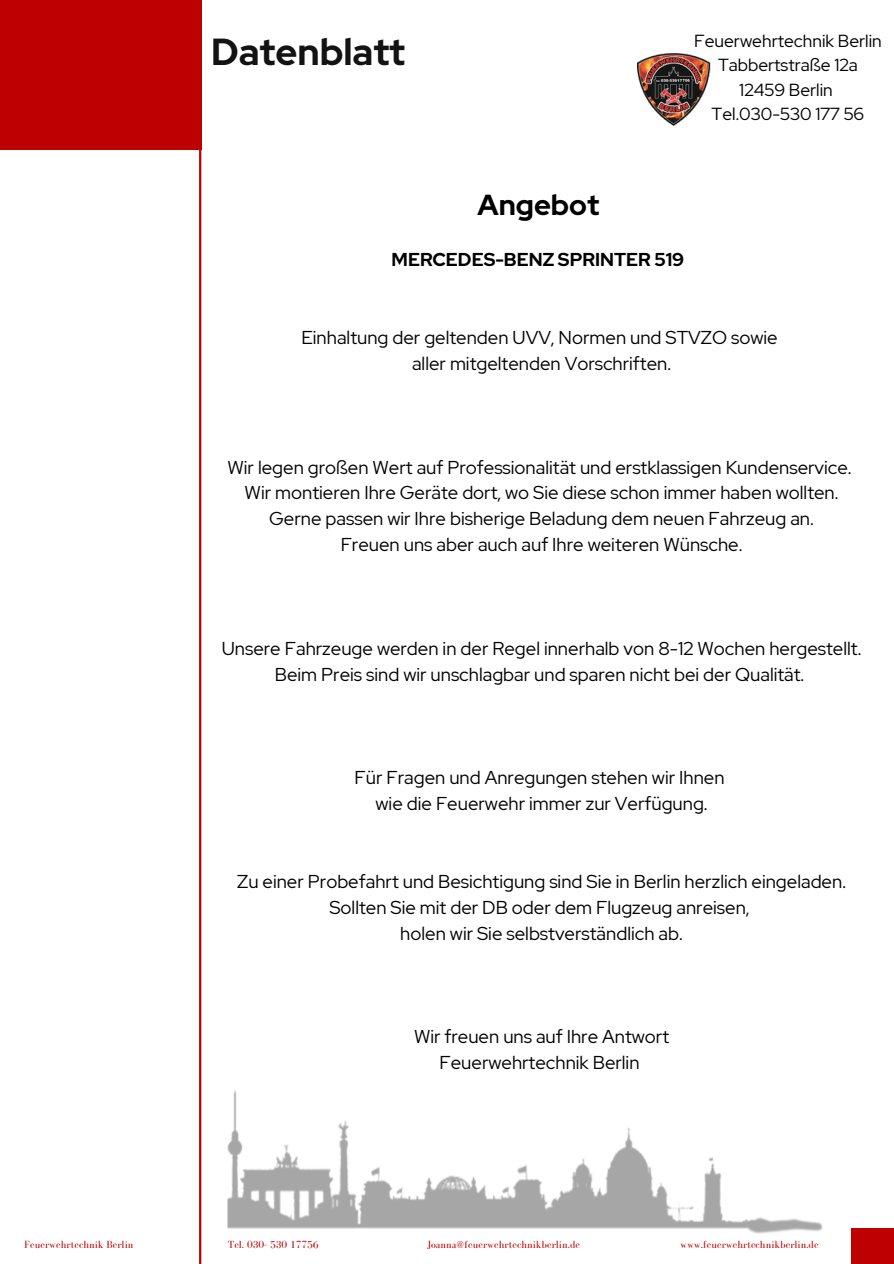
<style>
.page{position:relative;width:894px;height:1264px;background:#fff}
.page>*{position:absolute;margin:0;border:0;box-sizing:border-box;transform-origin:0 0}
.t1{font:700 37.5px "Red Hat Display";color:#131313}
.t2{font:700 28.95px "Red Hat Display";color:#000}
.t3{font:18.6px/25.8px "Red Hat Display";color:#000;text-align:center}
.t4{font:700 18.6px "Red Hat Display";color:#000}
.t5{font:17.4px/24.3px "Red Hat Display";color:#000;text-align:center}
.t6{font:10.65px "Bodoni FLF";color:#bd0000}
</style>
<div class="page">
<div style="left:0;top:0;width:201px;height:149px;background:#bd0000"></div>
<div style="left:850px;top:1227px;width:43px;height:36px;background:#bd0000"></div>
<img style="left:637px;top:54px;width:73px;height:72px">
<hr style="left:199px;top:126px;width:2px;height:1137px;background:#bd0000">
<img style="left:199px;top:1084px;width:687px;height:155px">
<h1 class="t1" style="left:211px;top:27px;width:196px">Datenblatt</h1>
<p class="t5" style="left:694px;top:29px;width:189px">Feuerwehrtechnik Berlin<br>Tabbertstraße 12a<br>12459 Berlin<br>Tel.030-530 177 56</p>
<h2 class="t2" style="left:477px;top:185px;width:123px">Angebot</h2>
<h3 class="t4" style="left:391px;top:247px;width:294px">MERCEDES-BENZ SPRINTER 519</h3>
<h4 class="t3" style="left:301px;top:324px;width:477px">Einhaltung der geltenden UVV, Normen und STVZO sowie</h4>
<h4 class="t3" style="left:412px;top:350px;width:260px">aller mitgeltenden Vorschriften.</h4>
<h4 class="t3" style="left:227px;top:454px;width:625px">Wir legen großen Wert auf Professionalität und erstklassigen Kundenservice.</h4>
<h4 class="t3" style="left:244px;top:480px;width:595px">Wir montieren Ihre Geräte dort, wo Sie diese schon immer haben wollten.<br>Gerne passen wir Ihre bisherige Beladung dem neuen Fahrzeug an.<br>Freuen uns aber auch auf Ihre weiteren Wünsche.</h4>
<h4 class="t3" style="left:222px;top:635px;width:641px">Unsere Fahrzeuge werden in der Regel innerhalb von 8-12 Wochen hergestellt.</h4>
<h4 class="t3" style="left:275px;top:661px;width:531px">Beim Preis sind wir unschlagbar und sparen nicht bei der Qualität.</h4>
<h4 class="t3" style="left:354px;top:764px;width:371px">Für Fragen und Anregungen stehen wir Ihnen</h4>
<h4 class="t3" style="left:375px;top:790px;width:333px">wie die Feuerwehr immer zur Verfügung.</h4>
<h4 class="t3" style="left:237px;top:868px;width:610px">Zu einer Probefahrt und Besichtigung sind Sie in Berlin herzlich eingeladen.</h4>
<h4 class="t3" style="left:329px;top:894px;width:421px">Sollten Sie mit der DB oder dem Flugzeug anreisen, holen wir Sie selbstverständlich ab.</h4>
<h4 class="t3" style="left:414px;top:1023px;width:256px">Wir freuen uns auf Ihre Antwort</h4>
<p class="t3" style="left:439px;top:1049px;width:201px">Feuerwehrtechnik Berlin</p>
<h4 class="t6" style="left:24px;top:1238px;width:111px">Feuerwehrtechnik Berlin</h4>
<h4 class="t6" style="left:228px;top:1238px;width:92px">Tel. 030- 530 17756</h4>
<h4 class="t6" style="left:427px;top:1238px;width:154px">Joanna@feuerwehrtechnikberlin.de</h4>
<h4 class="t6" style="left:680px;top:1238px;width:140px">www.feuerwehrtechnikberlin.de</h4>
</div>
